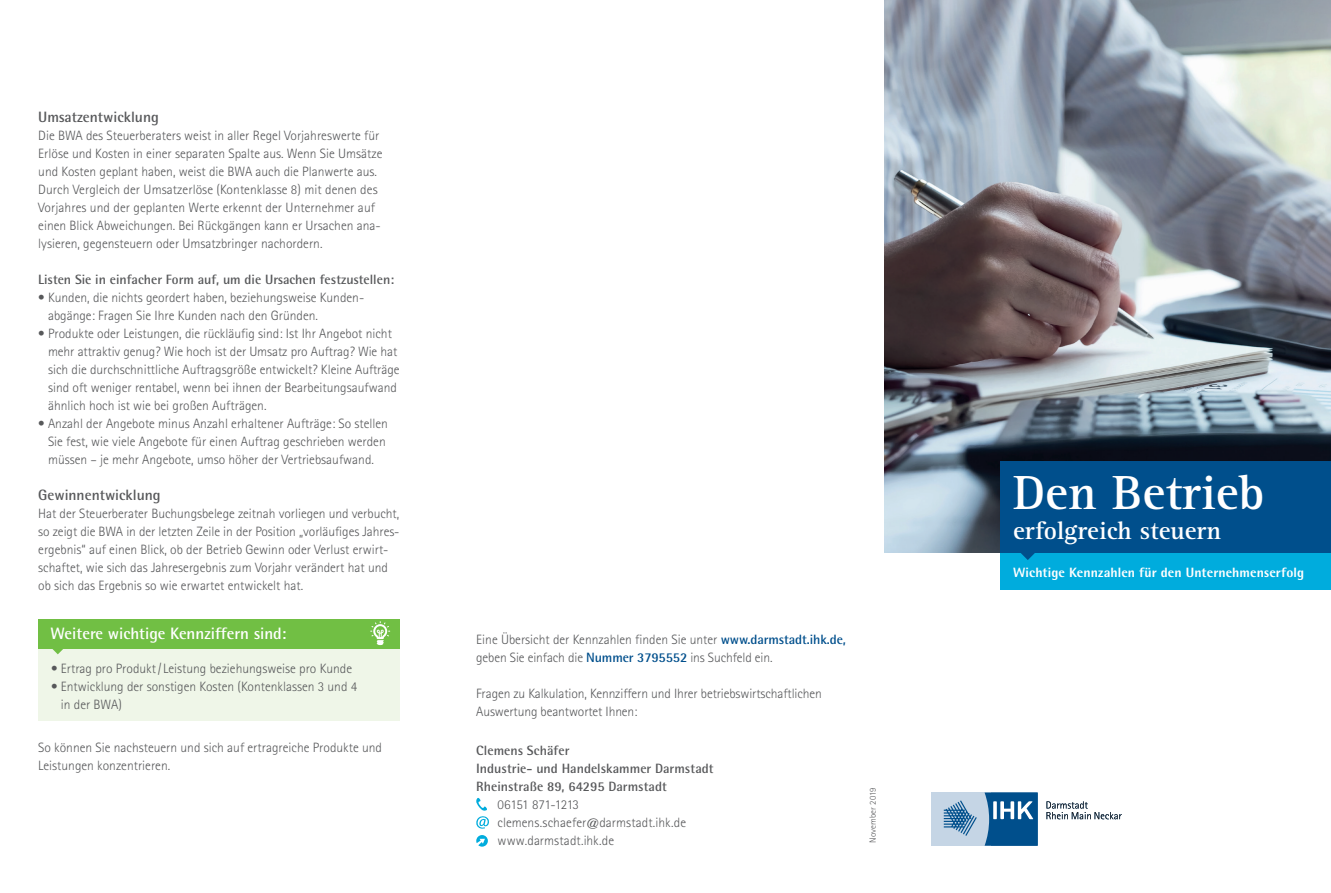
<style>
.page{position:relative;width:1331px;height:893px;background:#fff}
.page>*{position:absolute;margin:0;border:0;box-sizing:border-box;transform-origin:0 0}
.t1{font:700 49.5px "Agfa Rotis Serif";color:#fff}
.t2{font:700 25.5px "Agfa Rotis Serif";color:#fff}
.t3{font:700 16.5px "Agfa Rotis Semisans";color:#fff}
.t4{font:700 15px "Agfa Rotis Semisans";color:#57585a}
.t5{font:300 13.5px/18px "Agfa Rotis Sans Serif";color:#57585a}
.t6{font:700 13.5px/18px "Agfa Rotis Semisans";color:#57585a}
.t7{font:800 13.5px "Agfa Rotis Semisans";letter-spacing:.005em;color:#fff}
.t8{font:300 9px "Agfa Rotis Sans Serif";letter-spacing:.015em;color:#57585a}
.s1{font-family:"Agfa Rotis Semisans";font-weight:700;color:#004f8c}
</style>
<div class="page">
<img style="left:884px;top:0;width:447px;height:553px">
<div style="left:931px;top:792px;width:59px;height:54px;background:#c5d5e5"></div>
<svg style="left:944px;top:800px;width:33px;height:36px"></svg>
<svg style="left:984px;top:792px;width:54px;height:54px;background:#2e6ea0"></svg>
<svg style="left:1046px;top:801px;width:76px;height:18px"></svg>
<svg style="left:476px;top:798px;width:13px;height:31px"></svg>
<svg style="left:476px;top:835px;width:12px;height:12px"></svg>
<div style="left:1000px;top:462px;width:331px;height:127px;background:#004f8c"></div>
<div style="left:1000px;top:553px;width:331px;height:36px;background:#00acdd"></div>
<svg style="left:1021px;top:553px;width:14px;height:7px"></svg>
<div style="left:38px;top:648px;width:362px;height:73px;background:#eff6e8"></div>
<div style="left:38px;top:619px;width:362px;height:29px;background:#71bf44"></div>
<svg style="left:52px;top:648px;width:12px;height:6px"></svg>
<svg style="left:370px;top:621px;width:20px;height:24px"></svg>
<p class="t4" style="left:38px;top:108px;width:122px">Umsatzentwicklung</p>
<p class="t5" style="left:38px;top:126px;width:346px">Die BWA des Steuerberaters weist in aller Regel Vorjahreswerte für Erlöse und Kosten in einer separaten Spalte aus. Wenn Sie Umsätze und Kosten geplant haben, weist die BWA auch die Planwerte aus.<br>Durch Vergleich der Umsatzerlöse (Kontenklasse 8) mit denen des Vorjahres und der geplanten Werte erkennt der Unternehmer auf einen Blick Abweichungen. Bei Rückgängen kann er Ursachen ana&shy;lysieren, gegensteuern oder Umsatzbringer nachordern.</p>
<p class="t6" style="left:38px;top:270px;width:357px">Listen Sie in einfacher Form auf, um die Ursachen festzustellen:</p>
<p class="t5" style="left:48px;top:288px;width:318px;text-indent:-10px">• Kunden, die nichts geordert haben, beziehungsweise Kunden&shy;abgänge: Fragen Sie Ihre Kunden nach den Gründen.</p>
<p class="t5" style="left:48px;top:324px;width:353px;text-indent:-10px">• Produkte oder Leistungen, die rückläufig sind: Ist Ihr Angebot nicht mehr attraktiv genug? Wie hoch ist der Umsatz pro Auftrag? Wie hat sich die durchschnittliche Auftragsgröße entwickelt? Kleine Aufträge sind oft weniger rentabel, wenn bei ihnen der Bearbeitungsaufwand ähnlich hoch ist wie bei großen Aufträgen.</p>
<p class="t5" style="left:38px;top:414px;width:351px;text-align:center">• Anzahl der Angebote minus Anzahl erhaltener Aufträge: So stellen<br>Sie fest, wie viele Angebote für einen Auftrag geschrieben werden müssen – je mehr Angebote, umso höher der Vertriebsaufwand.</p>
<p class="t4" style="left:38px;top:486px;width:124px">Gewinnentwicklung</p>
<p class="t5" style="left:38px;top:504px;width:363px">Hat der Steuerberater Buchungsbelege zeitnah vorliegen und verbucht, so zeigt die BWA in der letzten Zeile in der Position „vorläufiges Jahres&shy;ergebnis“ auf einen Blick, ob der Betrieb Gewinn oder Verlust erwirt&shy;schaftet, wie sich das Jahresergebnis zum Vorjahr verändert hat und ob sich das Ergebnis so wie erwartet entwickelt hat.</p>
<p class="t3" style="left:51px;top:623px;width:237px">Weitere wichtige Kennziffern sind:</p>
<p class="t5" style="left:51px;top:659px;width:303px">• Ertrag pro Produkt/Leistung beziehungsweise pro Kunde</p>
<p class="t5" style="left:61px;top:677px;width:298px;text-indent:-10px">• Entwicklung der sonstigen Kosten (Kontenklassen 3 und 4 in der BWA)</p>
<p class="t5" style="left:38px;top:738px;width:345px">So können Sie nachsteuern und sich auf ertragreiche Produkte und<br>Leistungen konzentrieren.</p>
<p class="t5" style="left:476px;top:630px;width:371px">Eine Übersicht der Kennzahlen finden Sie unter <span class="s1">www.darmstadt.ihk.de, </span>geben Sie einfach die <span class="s1">Nummer 3795552</span> ins Suchfeld ein.</p>
<p class="t5" style="left:476px;top:684px;width:347px">Fragen zu Kalkulation, Kennziffern und Ihrer betriebswirtschaftlichen<br>Auswertung beantwortet Ihnen:</p>
<p class="t6" style="left:476px;top:741px;width:239px">Clemens Schäfer<br>Industrie- und Handelskammer Darmstadt<br>Rheinstraße 89, 64295 Darmstadt</p>
<p class="t5" style="left:497px;top:796px;width:190px">06151 871-1213 clemens.schaefer@darmstadt.ihk.de www.darmstadt.ihk.de</p>
<p class="t8" style="left:868px;top:843px;width:57px;rotate:-90deg">November 2019</p>
<h1 class="t1" style="left:1013px;top:463px;width:253px">Den Betrieb</h1>
<h2 class="t2" style="left:1013px;top:515px;width:209px">erfolgreich steuern</h2>
<p class="t7" style="left:1013px;top:564px;width:292px">Wichtige Kennzahlen für den Unternehmenserfolg</p>
</div>
